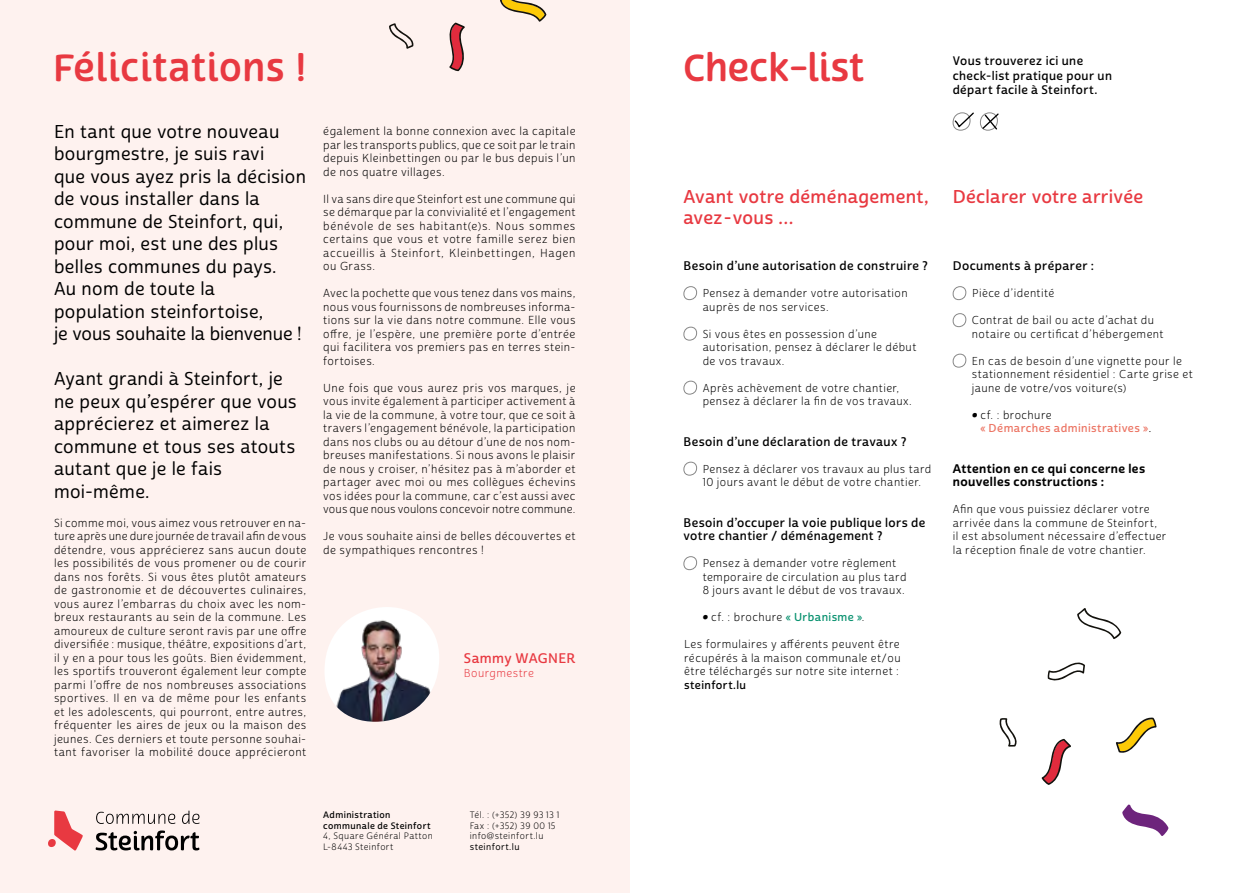
<style>
.page{position:relative;width:1259px;height:893px;background:#fff}
.page>*{position:absolute;margin:0;border:0;box-sizing:border-box;transform-origin:0 0}
.t1{font:500 36.45px "Terfens";letter-spacing:.02em;color:#e83941}
.t2{font:500 36.45px "Terfens";color:#e83941}
.t3{font:18px/22.5px "Cabrito Sans Nor Med";letter-spacing:.015em;color:#000}
.t4{font:18px/21.6px "Cabrito Sans Nor Dem";letter-spacing:.015em;color:#e83941}
.t5{font:13.5px "Cabrito Sans Nor Dem";letter-spacing:.025em;color:#e83941}
.t6{font:12.15px/13.5px "Cabrito Sans Nor Dem";letter-spacing:.035em;color:#000}
.t7{font:12.15px/13.5px "Cabrito Sans Nor Bol";letter-spacing:.035em;color:#000}
.t8{font:12px/14.4px "Cabrito Sans Nor Dem";letter-spacing:.035em;color:#000}
.t9{font:11.25px/13.5px "Cabrito Sans Nor Boo";letter-spacing:.04em;color:#000;text-align:justify}
.t10{font:11.1px/13.5px "Cabrito Sans Nor Boo";letter-spacing:.04em;color:#000}
.t11{font:11.1px "Cabrito Sans Nor Dem";letter-spacing:.04em;color:#ec7564}
.t12{font:11.1px "Cabrito Sans Nor Dem";letter-spacing:.04em;color:#000}
.t13{font:11.1px "Cabrito Sans Nor Boo";letter-spacing:.04em;color:#e83941}
.t14{font:9px/10.8px "Cabrito Sans Nor Boo";letter-spacing:.045em;color:#000}
.t15{font:9px/10.8px "Cabrito Sans Nor Dem";letter-spacing:.045em;color:#000}
.t16{font:9px "Cabrito Sans Nor Med";letter-spacing:.045em;color:#000}
.s1{font-family:"Terfens";font-weight:900}
.s2{font-family:"Cabrito Sans Nor Dem";color:#0a9270}
.s3{font-family:"Cabrito Nor Boo";color:#000}
</style>
<div class="page">
<div style="left:0;top:0;width:629px;height:893px;background:#fef2ef"></div>
<div style="left:683px;top:286px;width:14px;height:14px;border:1px solid #878787;border-radius:6px"></div>
<div style="left:683px;top:327px;width:14px;height:14px;border:1px solid #878787;border-radius:6px"></div>
<div style="left:683px;top:381px;width:14px;height:14px;border:1px solid #878787;border-radius:6px"></div>
<div style="left:683px;top:462px;width:14px;height:14px;border:1px solid #878787;border-radius:6px"></div>
<div style="left:683px;top:556px;width:14px;height:14px;border:1px solid #878787;border-radius:6px"></div>
<div style="left:952px;top:286px;width:14px;height:14px;border:1px solid #878787;border-radius:6px"></div>
<div style="left:952px;top:313px;width:14px;height:14px;border:1px solid #878787;border-radius:6px"></div>
<div style="left:952px;top:354px;width:14px;height:14px;border:1px solid #878787;border-radius:6px"></div>
<div style="left:952px;top:112px;width:18px;height:19px;border:1px solid #878787;border-radius:8px"></div>
<div style="left:980px;top:112px;width:17px;height:19px;border:1px solid #878787;border-radius:8px"></div>
<svg style="left:953px;top:112px;width:21px;height:17px"></svg>
<svg style="left:981px;top:112px;width:18px;height:19px"></svg>
<svg style="left:96px;top:812px;width:79px;height:12px"></svg>
<svg style="left:182px;top:811px;width:17px;height:13px"></svg>
<svg style="left:96px;top:830px;width:103px;height:20px"></svg>
<div style="left:48px;top:839px;width:8px;height:8px;background:#e83941;border-radius:50%"></div>
<svg style="left:54px;top:810px;width:29px;height:41px"></svg>
<img style="left:324px;top:607px;width:115px;height:115px;border-radius:51px">
<svg style="left:999px;top:718px;width:18px;height:29px"></svg>
<svg style="left:1077px;top:608px;width:44px;height:31px"></svg>
<svg style="left:1047px;top:662px;width:38px;height:19px"></svg>
<svg style="left:1122px;top:804px;width:46px;height:32px"></svg>
<svg style="left:1041px;top:739px;width:30px;height:46px"></svg>
<svg style="left:1116px;top:717px;width:40px;height:36px"></svg>
<svg style="left:500px;top:0;width:46px;height:22px"></svg>
<svg style="left:449px;top:22px;width:16px;height:49px"></svg>
<svg style="left:389px;top:23px;width:25px;height:26px"></svg>
<h1 class="t1" style="left:54px;top:45px;width:254px">Félicitations !</h1>
<h1 class="t2" style="left:683px;top:45px;width:182px">Check-list</h1>
<p class="t3" style="left:54px;top:120px;width:253px">En tant que votre nouveau bourgmestre, je suis ravi<br>que vous ayez pris la décision de vous installer dans la commune de Steinfort, qui, pour moi, est une des plus belles communes du pays.<br>Au nom de toute la population steinfortoise,<br>je vous souhaite la bienvenue !</p>
<h2 class="t3" style="left:54px;top:368px;width:244px">Ayant grandi à Steinfort, je ne peux qu’espérer que vous apprécierez et aimerez la commune et tous ses atouts autant que je le fais moi-même.</h2>
<p class="t9" style="left:54px;top:516px;width:254px">Si comme moi, vous aimez vous retrouver en na&shy;ture après une dure journée de travail afin de vous détendre, vous apprécierez sans aucun doute les possibilités de vous promener ou de courir dans nos forêts. Si vous êtes plutôt amateurs de gastronomie et de découvertes culinaires, vous aurez l’embarras du choix avec les nom&shy;breux restaurants au sein de la commune. Les amoureux de culture seront ravis par une offre diversifiée : musique, théâtre, expositions d’art, il y en a pour tous les goûts. Bien évidemment, les sportifs trouveront également leur compte parmi l’offre de nos nombreuses associations sportives. Il en va de même pour les enfants et les adolescents, qui pourront, entre autres, fréquenter les aires de jeux ou la maison des jeunes. Ces derniers et toute personne souhai&shy;tant favoriser la mobilité douce apprécieront</p>
<p class="t9" style="left:323px;top:125px;width:254px">également la bonne connexion avec la capitale par les transports publics, que ce soit par le train depuis Kleinbettingen ou par le bus depuis l’un de nos quatre villages.</p>
<p class="t9" style="left:323px;top:192px;width:254px">Il va sans dire que Steinfort est une commune qui se démarque par la convivialité et l’engagement bénévole de ses habitant(e)s. Nous sommes certains que vous et votre famille serez bien accueillis à Steinfort, Kleinbettingen, Hagen ou Grass.</p>
<p class="t9" style="left:323px;top:287px;width:254px">Avec la pochette que vous tenez dans vos mains, nous vous fournissons de nombreuses informa&shy;tions sur la vie dans notre commune. Elle vous offre, je l’espère, une première porte d’entrée qui facilitera vos premiers pas en terres stein&shy;fortoises.</p>
<p class="t9" style="left:323px;top:381px;width:254px">Une fois que vous aurez pris vos marques, je vous invite également à participer activement à la vie de la commune, à votre tour, que ce soit à travers l’engagement bénévole, la participation dans nos clubs ou au détour d’une de nos nom&shy;breuses manifestations. Si nous avons le plaisir de nous y croiser, n’hésitez pas à m’aborder et partager avec moi ou mes collègues échevins vos idées pour la commune, car c’est aussi avec vous que nous voulons concevoir notre commune.</p>
<p class="t9" style="left:323px;top:530px;width:254px">Je vous souhaite ainsi de belles découvertes et de sympathiques rencontres !</p>
<p class="t5" style="left:464px;top:650px;width:113px">Sammy WAGNER</p>
<p class="t13" style="left:464px;top:666px;width:71px">Bourgmestre</p>
<p class="t15" style="left:323px;top:809px;width:109px">Administration communale de Steinfort</p>
<p class="t14" style="left:323px;top:831px;width:111px">4, Square Général Patton<br>L-8443 Steinfort</p>
<p class="t14" style="left:470px;top:809px;width:91px">Tél. : (+352) 39 93 13 1<br>Fax : (+352) 39 00 15 info@steinfort.lu</p>
<p class="t16" style="left:470px;top:842px;width:51px">steinfort.lu</p>
<h2 class="t4" style="left:683px;top:186px;width:247px">Avant votre déménagement, avez - vous …</h2>
<p class="t6" style="left:683px;top:259px;width:246px">Besoin d’une autorisation de construire ?</p>
<p class="t10" style="left:702px;top:287px;width:206px">Pensez à demander votre autorisation auprès de nos services.</p>
<p class="t10" style="left:702px;top:327px;width:215px">Si vous êtes en possession d’une autorisation, pensez à déclarer le début de vos travaux.</p>
<p class="t10" style="left:702px;top:381px;width:211px">Après achèvement de votre chantier, pensez à déclarer la fin de vos travaux.</p>
<p class="t6" style="left:683px;top:435px;width:224px">Besoin d’une déclaration de travaux ?</p>
<p class="t10" style="left:702px;top:462px;width:230px">Pensez à déclarer vos travaux au plus tard<br>10 jours avant le début de votre chantier.</p>
<p class="t6" style="left:683px;top:516px;width:243px">Besoin d’occuper la voie publique lors de votre chantier / déménagement ?</p>
<p class="t10" style="left:702px;top:557px;width:205px">Pensez à demander votre règlement temporaire de circulation au plus tard<br>8 jours avant le début de vos travaux.</p>
<p class="t10" style="left:702px;top:611px;width:163px"><span class="s1">•</span> cf. : brochure <span class="s2">« Urbanisme »</span>.</p>
<p class="t10" style="left:684px;top:638px;width:218px;text-align:justify">Les formulaires y afférents peuvent être récupérés à la maison communale et / ou être téléchargés sur notre site internet :</p>
<p class="t12" style="left:684px;top:678px;width:64px">steinfort.lu</p>
<p class="t8" style="left:952px;top:54px;width:161px">Vous trouverez ici une check-list pratique pour un départ facile à Steinfort.</p>
<h2 class="t4" style="left:952px;top:186px;width:192px">Déclarer votre arrivée</h2>
<p class="t6" style="left:952px;top:259px;width:143px">Documents à préparer :</p>
<p class="t10" style="left:972px;top:287px;width:84px">Pièce d’identité</p>
<p class="t10" style="left:972px;top:314px;width:193px">Contrat de bail ou acte d’achat du notaire ou certificat d’hébergement</p>
<p class="t10" style="left:972px;top:354px;width:222px">En cas de besoin d’une vignette pour le stationnement résidentiel : Carte grise et jaune de votre/vos voiture(s)</p>
<p class="t10" style="left:972px;top:408px;width:81px"><span class="s1">•</span> cf. : brochure</p>
<p class="t11" style="left:980px;top:421px;width:173px">« Démarches administratives » <span class="s3">.</span></p>
<p class="t7" style="left:952px;top:462px;width:194px">Attention en ce qui concerne les nouvelles constructions :</p>
<p class="t10" style="left:952px;top:503px;width:215px">Afin que vous puissiez déclarer votre arrivée dans la commune de Steinfort,<br>il est absolument nécessaire d’effectuer la réception finale de votre chantier.</p>
</div>
